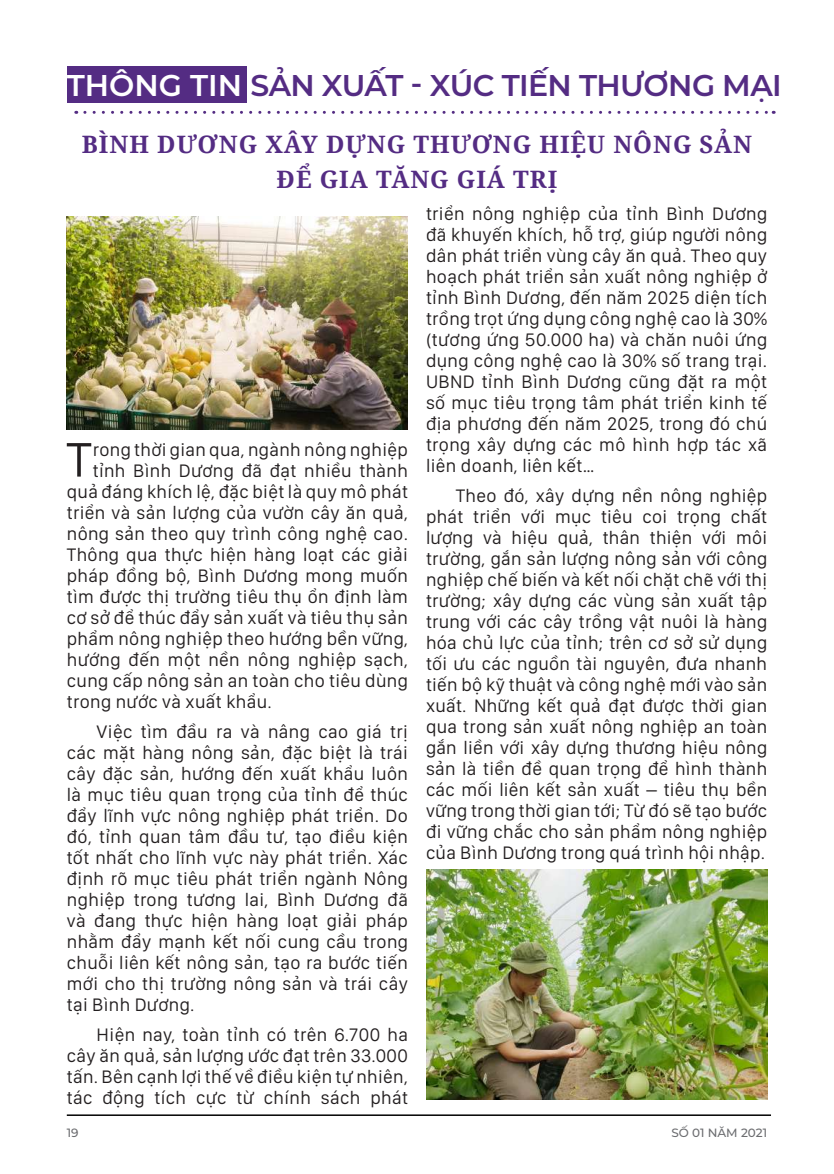
<style>
.page{position:relative;width:834px;height:1174px;background:#fff}
.page>*{position:absolute;margin:0;border:0;box-sizing:border-box;transform-origin:0 0}
.t1{font:50.25px "San Francisco Display";color:#231f20}
.t2{font:600 30px "Montserrat";letter-spacing:-.02em;color:#542c83}
.t3{font:700 24px/34.5px "Noto Serif";letter-spacing:.04em;color:#542c83;text-align:center}
.t4{font:18.75px/21px "San Francisco Display";letter-spacing:.02em;color:#231f20;text-align:justify}
.t5{font:500 12px "Montserrat";color:#6c6d70}
.s1{color:#fff}
</style>
<div class="page">
<hr style="left:67px;top:1114px;width:703px;height:2px;background:#000">
<svg style="left:85px;top:111px;width:689px;height:3px"></svg>
<div style="left:67px;top:67px;width:180px;height:36px;background:#542c83"></div>
<img style="left:67px;top:216px;width:341px;height:213px">
<img style="left:426px;top:870px;width:341px;height:229px">
<h2 class="t2" style="left:67px;top:64px;width:716px"><span class="s1">THÔNG TIN</span> SẢN XUẤT - XÚC TIẾN THƯƠNG MẠI</h2>
<p class="t3" style="left:82px;top:127px;width:671px">BÌNH DƯƠNG XÂY DỰNG THƯƠNG HIỆU NÔNG SẢN<br>ĐỂ GIA TĂNG GIÁ TRỊ</p>
<h1 class="t1" style="left:66px;top:428px;width:27px">T</h1>
<p class="t4" style="left:93px;top:438px;width:317px">rong thời gian qua, ngành nông nghiệp</p>
<p class="t4" style="left:93px;top:459px;width:317px">tỉnh Bình Dương đã đạt nhiều thành</p>
<p class="t4" style="left:67px;top:480px;width:342px">quả đáng khích lệ, đặc biệt là quy mô phát</p>
<p class="t4" style="left:67px;top:501px;width:342px">triển và sản lượng của vườn cây ăn quả,</p>
<p class="t4" style="left:67px;top:522px;width:342px">nông sản theo quy trình công nghệ cao.</p>
<p class="t4" style="left:67px;top:543px;width:342px">Thông qua thực hiện hàng loạt các giải</p>
<p class="t4" style="left:67px;top:564px;width:342px">pháp đồng bộ, Bình Dương mong muốn</p>
<p class="t4" style="left:67px;top:585px;width:342px">tìm được thị trường tiêu thụ ổn định làm</p>
<p class="t4" style="left:67px;top:606px;width:342px">cơ sở để thúc đẩy sản xuất và tiêu thụ sản</p>
<p class="t4" style="left:67px;top:627px;width:342px">phẩm nông nghiệp theo hướng bền vững,</p>
<p class="t4" style="left:67px;top:648px;width:342px">hướng đến một nền nông nghiệp sạch,</p>
<p class="t4" style="left:67px;top:669px;width:342px">cung cấp nông sản an toàn cho tiêu dùng</p>
<p class="t4" style="left:67px;top:690px;width:206px">trong nước và xuất khẩu.</p>
<p class="t4" style="left:67px;top:720px;width:343px;text-indent:30px">Việc tìm đầu ra và nâng cao giá trị các mặt hàng nông sản, đặc biệt là trái cây đặc sản, hướng đến xuất khẩu luôn là mục tiêu quan trọng của tỉnh để thúc đẩy lĩnh vực nông nghiệp phát triển. Do đó, tỉnh quan tâm đầu tư, tạo điều kiện tốt nhất cho lĩnh vực này phát triển. Xác định rõ mục tiêu phát triển ngành Nông nghiệp trong tương lai, Bình Dương đã và đang thực hiện hàng loạt giải pháp nhằm đẩy mạnh kết nối cung cầu trong chuỗi liên kết nông sản, tạo ra bước tiến mới cho thị trường nông sản và trái cây tại Bình Dương.</p>
<p class="t4" style="left:67px;top:1023px;width:342px;text-indent:30px">Hiện nay, toàn tỉnh có trên 6.700 ha cây ăn quả, sản lượng ước đạt trên 33.000 tấn. Bên cạnh lợi thế về điều kiện tự nhiên, tác động tích cực từ chính sách phát</p>
<p class="t4" style="left:426px;top:202px;width:343px">triển nông nghiệp của tỉnh Bình Dương đã khuyến khích, hỗ trợ, giúp người nông dân phát triển vùng cây ăn quả. Theo quy hoạch phát triển sản xuất nông nghiệp ở tỉnh Bình Dương, đến năm 2025 diện tích trồng trọt ứng dụng công nghệ cao là 30% (tương ứng 50.000 ha) và chăn nuôi ứng dụng công nghệ cao là 30% số trang trại.<br>UBND tỉnh Bình Dương cũng đặt ra một số mục tiêu trọng tâm phát triển kinh tế địa phương đến năm 2025, trong đó chú trọng xây dựng các mô hình hợp tác xã liên doanh, liên kết…</p>
<p class="t4" style="left:426px;top:484px;width:343px;text-indent:30px">Theo đó, xây dựng nền nông nghiệp phát triển với mục tiêu coi trọng chất lượng và hiệu quả, thân thiện với môi trường, gắn sản lượng nông sản với công nghiệp chế biến và kết nối chặt chẽ với thị trường; xây dựng các vùng sản xuất tập trung với các cây trồng vật nuôi là hàng hóa chủ lực của tỉnh; trên cơ sở sử dụng tối ưu các nguồn tài nguyên, đưa nhanh tiến bộ kỹ thuật và công nghệ mới vào sản xuất. Những kết quả đạt được thời gian qua trong sản xuất nông nghiệp an toàn gắn liền với xây dựng thương hiệu nông sản là tiền đề quan trọng để hình thành các mối liên kết sản xuất – tiêu thụ bền vững trong thời gian tới; Từ đó sẽ tạo bước đi vững chắc cho sản phẩm nông nghiệp của Bình Dương trong quá trình hội nhập.</p>
<p class="t5" style="left:67px;top:1124px;width:13px">19</p>
<p class="t5" style="left:671px;top:1124px;width:97px">SỐ 01 NĂM 2021</p>
</div>
